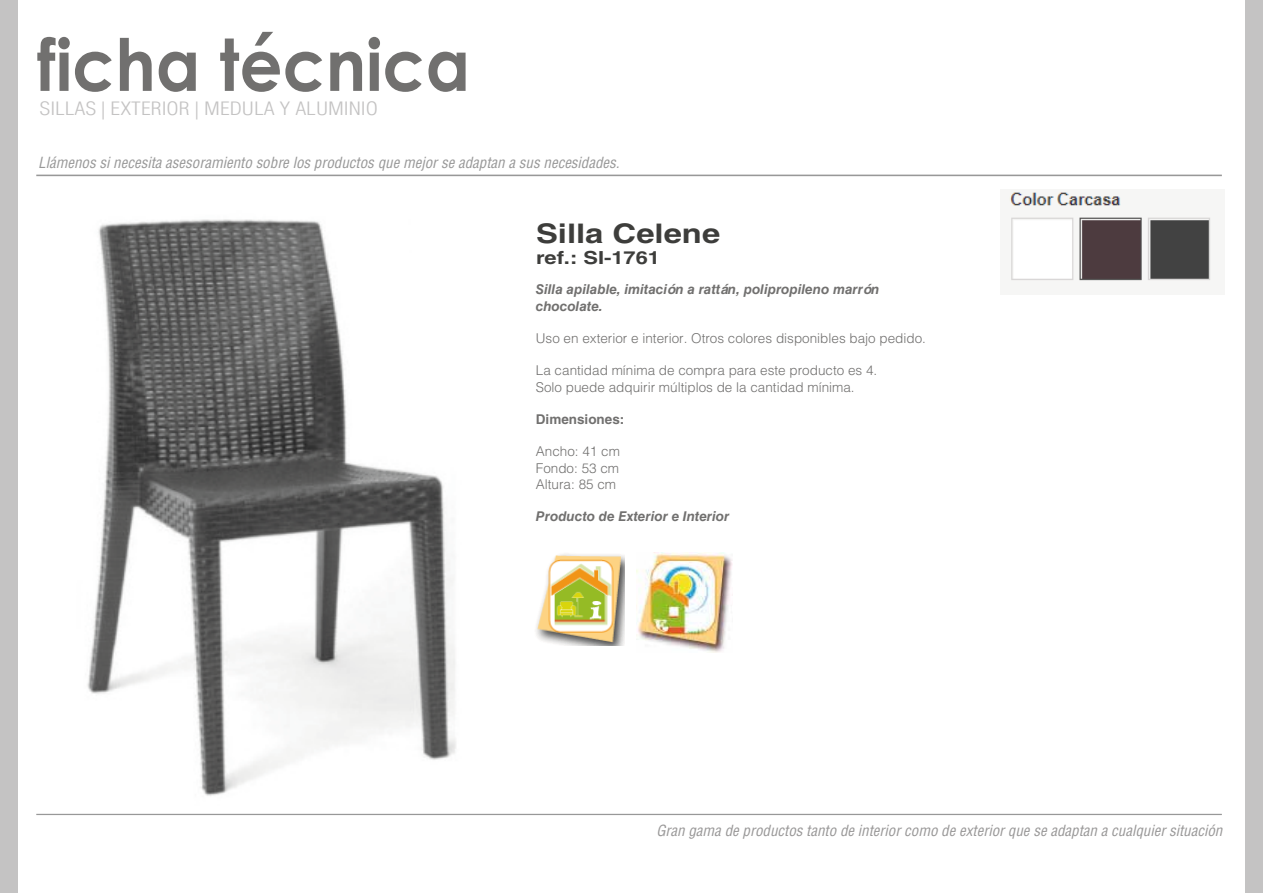
<style>
.page{position:relative;width:1263px;height:893px;background:#fff}
.page>*{position:absolute;margin:0;border:0;box-sizing:border-box;transform-origin:0 0}
.t1{font:700 72px "Century Gothic";color:#71706f;scale:.94 1}
.t2{font:700 27px "Helvetica LT Std";color:#3d3d3b;scale:1.22 1}
.t3{font:300 condensed 18px "Helvetica LT Std";color:#c4c3c3;scale:1.22 1}
.t4{font:700 18px "Helvetica LT Std";color:#3d3d3b;scale:1.22 1}
.t5{font:italic condensed 15px "Helvetica LT Std";color:#989898}
.t6{font:italic condensed 15px "Helvetica LT Std";color:#999898}
.t7{font:300 13.5px/16.2px "Helvetica LT Std";color:#71706f}
.t8{font:italic 700 13.5px/16.2px "Helvetica LT Std";color:#71706f}
.t9{font:700 13.5px "Helvetica LT Std";color:#71706f}
</style>
<div class="page">
<img style="left:535px;top:553px;width:89px;height:93px">
<div style="left:1245px;top:0;width:18px;height:893px;background:#c4c3c3"></div>
<hr style="left:36px;top:175px;width:1186px;height:1px;background:#989898">
<hr style="left:36px;top:814px;width:1186px;height:1px;background:#989898">
<div style="left:0;top:0;width:18px;height:893px;background:#c4c3c3"></div>
<img style="left:636px;top:552px;width:97px;height:101px">
<img style="left:87px;top:219px;width:369px;height:577px">
<img style="left:1009px;top:192px;width:202px;height:89px">
<h1 class="t1" style="left:37px;top:10px;width:462px">ficha técnica</h1>
<h3 class="t3" style="left:39px;top:97px;width:279px">SILLAS | EXTERIOR | MEDULA Y ALUMINIO</h3>
<p class="t5" style="left:38px;top:153px;width:583px">Llámenos si necesita asesoramiento sobre los productos que mejor se adaptan a sus necesidades.</p>
<h2 class="t2" style="left:536px;top:217px;width:152px">Silla Celene</h2>
<h3 class="t4" style="left:536px;top:247px;width:103px">ref.: SI-1761</h3>
<p class="t8" style="left:536px;top:281px;width:345px">Silla apilable, imitación a rattán, polipropileno marrón chocolate.</p>
<p class="t7" style="left:536px;top:330px;width:392px">Uso en exterior e interior. Otros colores disponibles bajo pedido.</p>
<p class="t7" style="left:536px;top:362px;width:343px">La cantidad mínima de compra para este producto es 4.<br>Solo puede adquirir múltiplos de la cantidad mínima.</p>
<p class="t9" style="left:536px;top:411px;width:90px">Dimensiones:</p>
<p class="t7" style="left:536px;top:443px;width:86px;text-align:justify">Ancho: 41 cm Fondo: 53 cm Altura: 85 cm</p>
<p class="t8" style="left:536px;top:508px;width:195px">Producto de Exterior e Interior</p>
<p class="t6" style="left:656px;top:821px;width:568px">Gran gama de productos tanto de interior como de exterior que se adaptan a cualquier situación</p>
</div>
